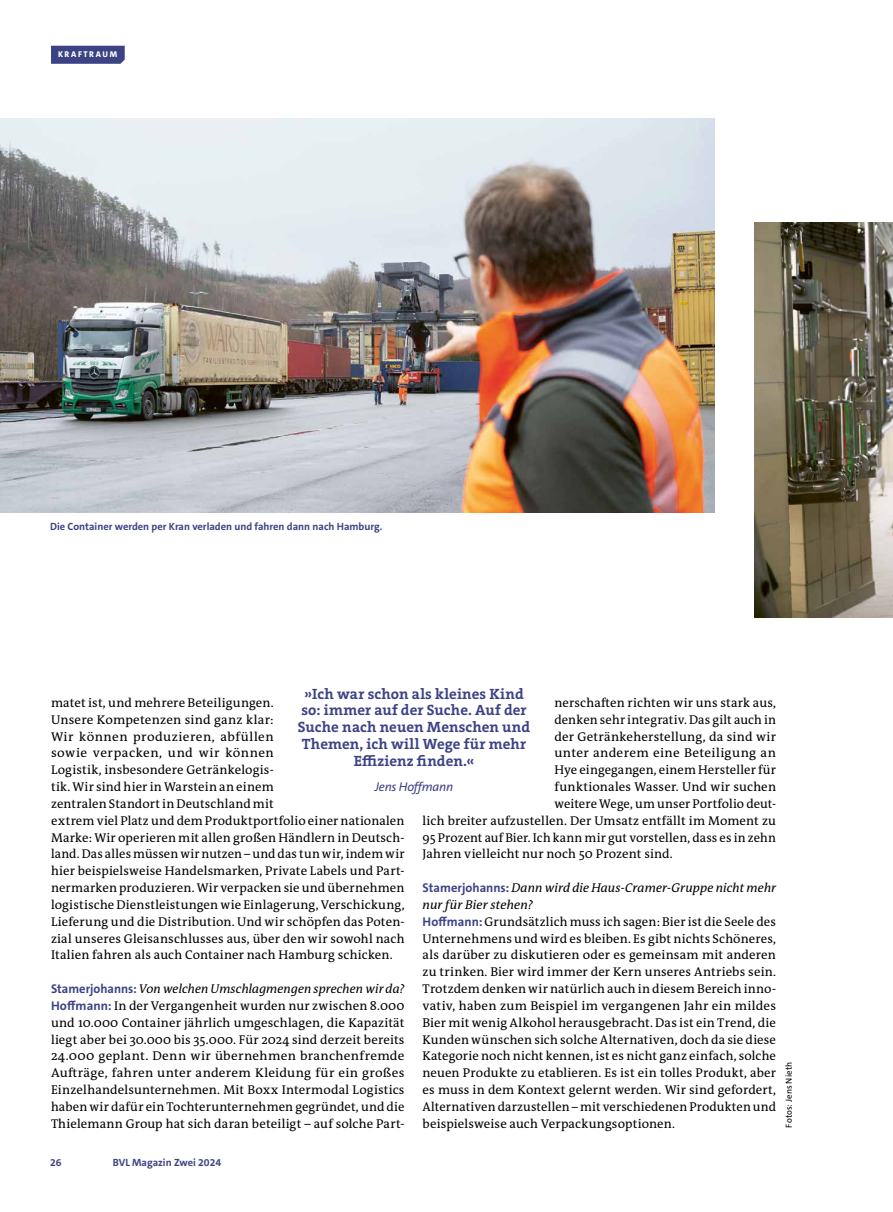
<style>
.page{position:relative;width:893px;height:1212px;background:#fff}
.page>*{position:absolute;margin:0;border:0;box-sizing:border-box;transform-origin:0 0}
.t1{font:700 15px/16.8px "The Serif C5";letter-spacing:.005em;color:#3c4385;text-align:center}
.t2{font:12.75px/16.8px "The Antiqua B W5 Plain";letter-spacing:.01em;color:#000}
.t3{font:italic 12.75px "The Sans C5";letter-spacing:-.02em;color:#3c4385}
.t4{font:700 10.5px "The Sans C5";color:#3c4385}
.t5{font:8.85px "The Sans C5";letter-spacing:.015em;color:#000}
.t6{font:800 8.4px "The Sans C5";letter-spacing:.19em;color:#fff}
.s1{font-family:"The Sans C5";font-weight:700;color:#3c4385}
.s2{font-style:italic}
</style>
<div class="page">
<img style="left:0;top:118px;width:714px;height:394px">
<img style="left:754px;top:222px;width:139px;height:396px">
<svg style="left:51px;top:46px;width:74px;height:18px"></svg>
<p class="t6" style="left:58px;top:48px;width:61px">KRAFTRAUM</p>
<p class="t4" style="left:50px;top:520px;width:334px">Die Container werden per Kran verladen und fahren dann nach Hamburg.</p>
<p class="t1" style="left:298px;top:685px;width:234px">»Ich war schon als kleines Kind so: immer auf der Suche. Auf der<br>Suche nach neuen Menschen und<br>Themen, ich will Wege für mehr<br>Effizienz finden.«</p>
<p class="t3" style="left:375px;top:779px;width:80px">Jens Hoffmann</p>
<p class="t2" style="left:51px;top:694px;width:355px">matet ist, und mehrere Beteiligungen.<br>Unsere Kompetenzen sind ganz klar:<br>Wir können produzieren, abfüllen<br>sowie verpacken, und wir können<br>Logistik, insbesondere Getränkelogis-<br>tik. Wir sind hier in Warstein an einem<br>zentralen Standort in Deutschland mit<br>extrem viel Platz und dem Produktportfolio einer nationalen Marke: Wir operieren mit allen großen Händlern in Deutsch&shy;land. Das alles müssen wir nutzen – und das tun wir, indem wir hier beispielsweise Handelsmarken, Private Labels und Part&shy;nermarken produzieren. Wir verpacken sie und übernehmen logistische Dienstleistungen wie Einlagerung, Verschickung, Lieferung und die Distribution. Und wir schöpfen das Poten&shy;zial unseres Gleisanschlusses aus, über den wir sowohl nach Italien fahren als auch Container nach Hamburg schicken.</p>
<p class="t2" style="left:51px;top:980px;width:355px;text-align:justify"><span class="s1">Stamerjohanns:</span> <span class="s2">Von welchen Umschlagmengen sprechen wir da?<br></span><span class="s1">Hoffmann:</span> In der Vergangenheit wurden nur zwischen 8.000 und 10.000 Container jährlich umgeschlagen, die Kapazität liegt aber bei 30.000 bis 35.000. Für 2024 sind derzeit bereits 24.000 geplant. Denn wir übernehmen branchenfremde Aufträge, fahren unter anderem Kleidung für ein großes Einzelhandelsunternehmen. Mit Boxx Intermodal Logistics haben wir dafür ein Tochterunternehmen gegründet, und die Thielemann Group hat sich daran beteiligt – auf solche Part-</p>
<p class="t2" style="left:554px;top:694px;width:223px">nerschaften richten wir uns stark aus,</p>
<p class="t2" style="left:554px;top:711px;width:223px">denken sehr integrativ. Das gilt auch in</p>
<p class="t2" style="left:554px;top:728px;width:223px">der Getränkeherstellung, da sind wir</p>
<p class="t2" style="left:554px;top:745px;width:223px">unter anderem eine Beteiligung an</p>
<p class="t2" style="left:554px;top:762px;width:223px">Hye eingegangen, einem Hersteller für</p>
<p class="t2" style="left:554px;top:778px;width:223px">funktionales Wasser. Und wir suchen</p>
<p class="t2" style="left:554px;top:795px;width:223px">weitere Wege, um unser Portfolio deut-</p>
<p class="t2" style="left:423px;top:812px;width:355px">lich breiter aufzustellen. Der Umsatz entfällt im Moment zu</p>
<p class="t2" style="left:423px;top:829px;width:355px">95 Prozent auf Bier. Ich kann mir gut vorstellen, dass es in zehn</p>
<p class="t2" style="left:423px;top:846px;width:252px">Jahren vielleicht nur noch 50 Prozent sind.</p>
<p class="t2" style="left:423px;top:879px;width:355px"><span class="s1">Stamerjohanns:</span> <span class="s2">Dann wird die Haus-Cramer-Gruppe nicht mehr nur für Bier stehen?<br></span><span class="s1">Hoffmann:</span> Grundsätzlich muss ich sagen: Bier ist die Seele des Unternehmens und wird es bleiben. Es gibt nichts Schöneres, als darüber zu diskutieren oder es gemeinsam mit anderen zu trinken. Bier wird immer der Kern unseres Antriebs sein.<br>Trotzdem denken wir natürlich auch in diesem Bereich inno&shy;vativ, haben zum Beispiel im vergangenen Jahr ein mildes Bier mit wenig Alkohol herausgebracht. Das ist ein Trend, die Kunden wünschen sich solche Alternativen, doch da sie diese Kategorie noch nicht kennen, ist es nicht ganz einfach, solche neuen Produkte zu etablieren. Es ist ein tolles Produkt, aber es muss in dem Kontext gelernt werden. Wir sind gefordert, Alternativen darzustellen – mit verschiedenen Produkten und beispielsweise auch Verpackungsoptionen.</p>
<p class="t5" style="left:783px;top:1128px;width:67px;rotate:-90deg">Fotos: Jens Nieth</p>
<p class="t4" style="left:50px;top:1155px;width:13px">26</p>
<p class="t4" style="left:113px;top:1155px;width:110px">BVL Magazin Zwei 2024</p>
</div>
